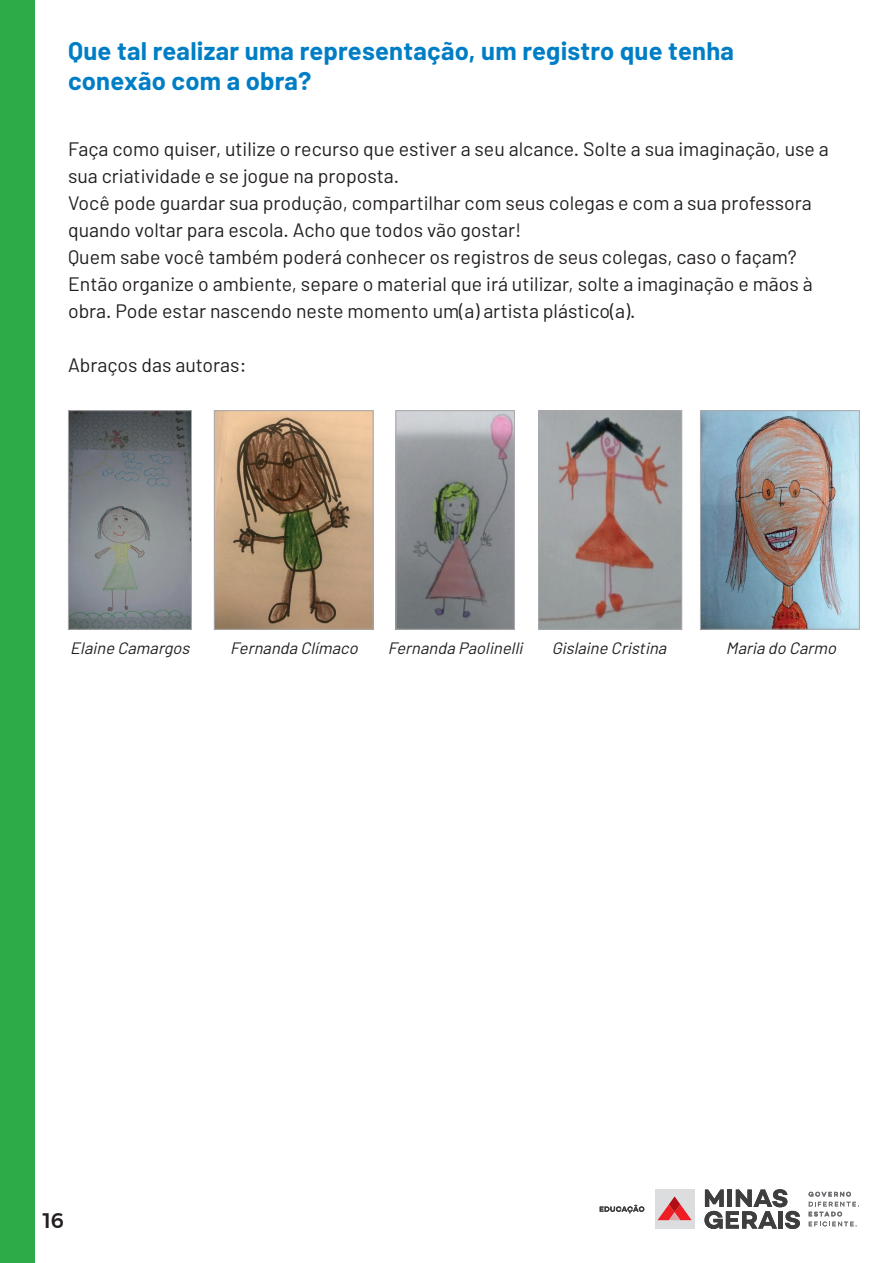
<style>
.page{position:relative;width:893px;height:1263px;background:#fff}
.page>*{position:absolute;margin:0;border:0;box-sizing:border-box;transform-origin:0 0}
.t1{font:700 25.5px/30px "Barlow";letter-spacing:.01em;color:#007ec5}
.t2{font:500 21px "Montserrat";color:#231f20}
.t3{font:19.5px/27px "Barlow";color:#231f20}
.t4{font:italic 16.5px "Barlow";color:#231f20}
</style>
<div class="page">
<div style="left:0;top:0;width:34px;height:1263px;background:#2eab49"></div>
<div style="left:655px;top:1189px;width:39px;height:39px;background:#dcdddf"></div>
<svg style="left:657px;top:1196px;width:35px;height:24px"></svg>
<svg style="left:704px;top:1189px;width:96px;height:40px"></svg>
<svg style="left:808px;top:1192px;width:43px;height:4px"></svg>
<svg style="left:809px;top:1202px;width:50px;height:24px"></svg>
<svg style="left:600px;top:1205px;width:44px;height:8px"></svg>
<img style="left:70px;top:412px;width:120px;height:216px">
<div style="left:68px;top:410px;width:124px;height:220px;border:1px solid #a8a9ad"></div>
<img style="left:216px;top:412px;width:155px;height:216px">
<div style="left:214px;top:410px;width:159px;height:220px;border:1px solid #a8a9ad"></div>
<img style="left:397px;top:412px;width:116px;height:216px">
<div style="left:395px;top:410px;width:120px;height:220px;border:1px solid #a8a9ad"></div>
<img style="left:540px;top:412px;width:140px;height:216px">
<div style="left:538px;top:410px;width:144px;height:220px;border:1px solid #a8a9ad"></div>
<img style="left:702px;top:412px;width:156px;height:216px">
<div style="left:700px;top:410px;width:160px;height:220px;border:1px solid #a8a9ad"></div>
<h1 class="t1" style="left:68px;top:35px;width:668px">Que tal realizar uma representação, um registro que tenha conexão com a obra?</h1>
<p class="t3" style="left:68px;top:135px;width:762px">Faça como quiser, utilize o recurso que estiver a seu alcance. Solte a sua imaginação, use a sua criatividade e se jogue na proposta.<br>Você pode guardar sua produção, compartilhar com seus colegas e com a sua professora quando voltar para escola. Acho que todos vão gostar!<br>Quem sabe você também poderá conhecer os registros de seus colegas, caso o façam?<br>Então organize o ambiente, separe o material que irá utilizar, solte a imaginação e mãos à obra. Pode estar nascendo neste momento um(a) artista plástico(a).</p>
<p class="t3" style="left:68px;top:351px;width:180px">Abraços das autoras:</p>
<p class="t4" style="left:70px;top:638px;width:125px">Elaine Camargos</p>
<p class="t4" style="left:230px;top:638px;width:133px">Fernanda Clímaco</p>
<p class="t4" style="left:388px;top:638px;width:141px">Fernanda Paolinelli</p>
<p class="t4" style="left:552px;top:638px;width:120px">Gislaine Cristina</p>
<p class="t4" style="left:726px;top:638px;width:116px">Maria do Carmo</p>
<p class="t2" style="left:43px;top:1203px;width:23px">16</p>
</div>
